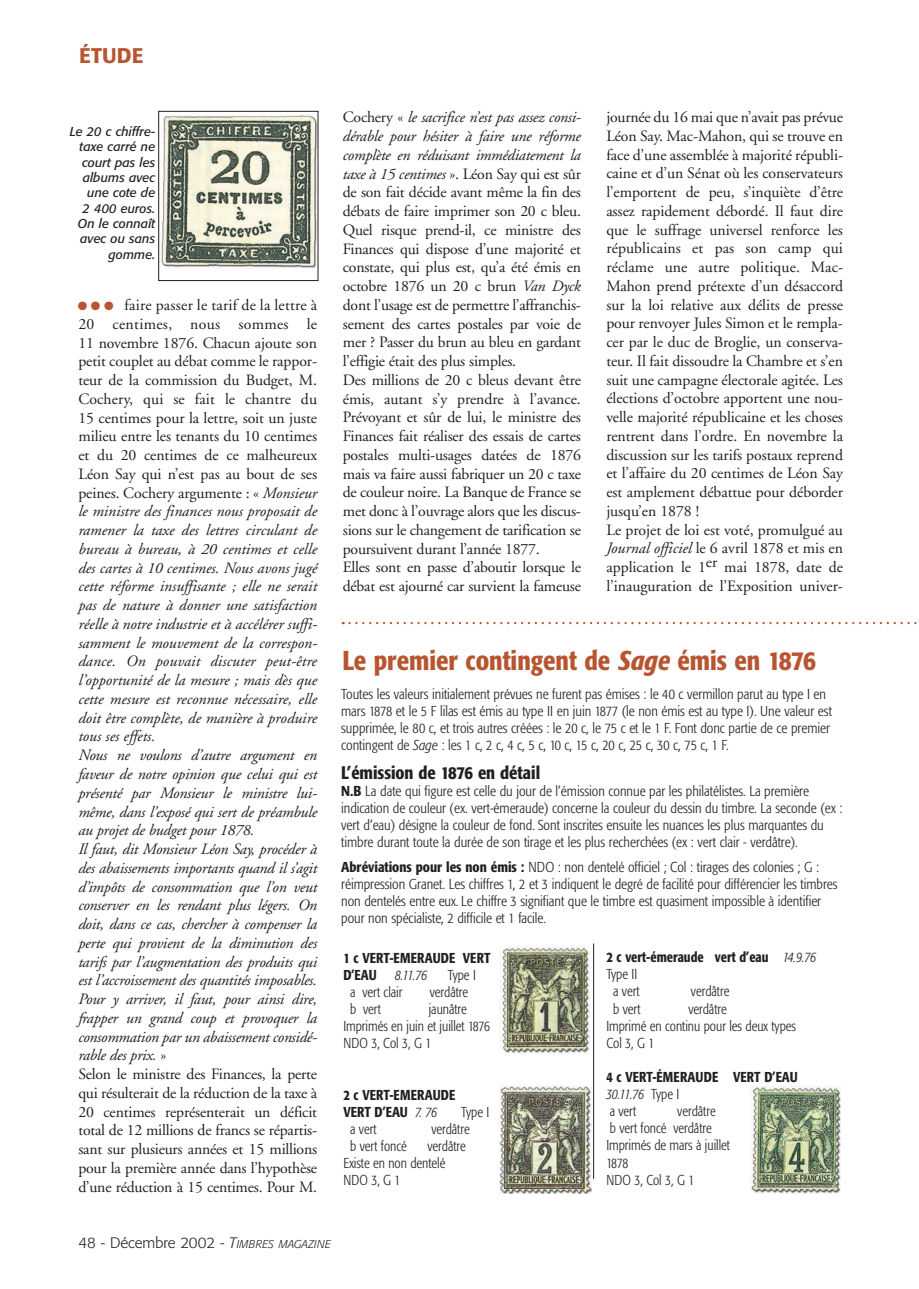
<style>
.page{position:relative;width:919px;height:1289px;background:#fff}
.page>*{position:absolute;margin:0;border:0;box-sizing:border-box;transform-origin:0 0}
.t1{font:500 condensed 27px "Formata";color:#b85530}
.t2{font:500 21px "Formata";color:#b85530}
.t3{font:500 condensed 18px "Formata";color:#231f20}
.t4{font:15.75px/18.8px "Adobe Garamond";letter-spacing:-.01em;color:#231f20}
.t5{font:italic 15.75px/18.8px "Adobe Garamond";letter-spacing:-.015em;color:#231f20}
.t6{font:300 15px "Formata";color:#231f20}
.t7{font:300 condensed 14.25px/17.1px "Formata";color:#231f20}
.t8{font:300 condensed 14.25px/17.1px "Formata";color:#231f20;scale:.95 1}
.t9{font:500 condensed 14.25px "Formata";color:#231f20;scale:.95 1}
.t10{font:500 condensed 14.25px/17.1px "Formata";letter-spacing:.02em;color:#231f20;scale:.95 1}
.t11{font:italic 300 condensed 14.25px "Formata";color:#231f20;scale:.95 1}
.t12{font:italic 12.75px/15.3px "Formata";color:#231f20;text-align:right}
.t13{font:12px "Zapf Dingbats";color:#b85530}
.s1{font-style:normal}
.s2{font-style:italic}
.s3{font-weight:500}
.s4{font-weight:300;font-style:italic}
.s5{font-style:italic;font-size:11.25px}
</style>
<div class="page">
<img style="left:499px;top:946px;width:91px;height:108px">
<img style="left:499px;top:1085px;width:92px;height:108px">
<img style="left:160px;top:114px;width:156px;height:154px">
<div style="left:158px;top:111px;width:160px;height:170px;border:1px solid #231f20"></div>
<svg style="left:349px;top:622px;width:568px;height:2px"></svg>
<hr style="left:593px;top:943px;width:1px;height:235px;background:#231f20">
<img style="left:750px;top:1086px;width:90px;height:107px">
<h2 class="t2" style="left:79px;top:43px;width:66px">ÉTUDE</h2>
<p class="t12" style="left:70px;top:124px;width:87px">Le 20 c chiffre&shy;taxe carré ne court pas les albums avec une cote de<br>2 400 euros.<br>On le connaît avec ou sans gomme.</p>
<p class="t13" style="left:78px;top:300px;width:37px">● ● ●</p>
<p class="t5" style="left:78px;top:296px;width:240px;text-indent:46px"><span class="s1">faire passer le tarif de la lettre à 20 centimes, nous sommes le 11 novembre 1876. Chacun ajoute son petit couplet au débat comme le rappor&shy;teur de la commission du Budget, M.<br>Cochery, qui se fait le chantre du 15 centimes pour la lettre, soit un juste milieu entre les tenants du 10 centimes et du 20 centimes de ce malheureux Léon Say qui n’est pas au bout de ses peines. Cochery argumente : «</span> Monsieur le ministre des finances nous proposait de ramener la taxe des lettres circulant de bureau à bureau, à 20 centimes et celle des cartes à 10 centimes. Nous avons jugé cette réforme insuffisante ; elle ne serait pas de nature à donner une satisfaction réelle à notre industrie et à accélérer suffi&shy;samment le mouvement de la correspon&shy;dance. On pouvait discuter peut-être l’opportunité de la mesure ; mais dès que cette mesure est reconnue nécessaire, elle doit être complète, de manière à produire tous ses effets.<br>Nous ne voulons d’autre argument en faveur de notre opinion que celui qui est présenté par Monsieur le ministre lui&shy;même, dans l’exposé qui sert de préambule au projet de budget pour 1878.<br>Il faut, dit Monsieur Léon Say, procéder à des abaissements importants quand il s’agit d’impôts de consommation que l’on veut conserver en les rendant plus légers. On doit, dans ce cas, chercher à compenser la perte qui provient de la diminution des tarifs par l’augmentation des produits qui est l’accroissement des quantités imposables.<br>Pour y arriver, il faut, pour ainsi dire, frapper un grand coup et provoquer la consommation par un abaissement considé&shy;rable des prix. <span class="s1">»<br>Selon le ministre des Finances, la perte qui résulterait de la réduction de la taxe à 20 centimes représenterait un déficit total de 12 millions de francs se répartis&shy;sant sur plusieurs années et 15 millions pour la première année dans l’hypothèse d’une réduction à 15 centimes. Pour M.</span></p>
<p class="t4" style="left:343px;top:108px;width:240px">Cochery « <span class="s2">le sacrifice n’est pas assez consi&shy;dérable pour hésiter à faire une réforme complète en réduisant immédiatement la taxe à 15 centimes</span> ». Léon Say qui est sûr de son fait décide avant même la fin des débats de faire imprimer son 20 c bleu.<br>Quel risque prend-il, ce ministre des Finances qui dispose d’une majorité et constate, qui plus est, qu’a été émis en octobre 1876 un 20 c brun <span class="s2">Van Dyck </span>dont l’usage est de permettre l’affranchis&shy;sement des cartes postales par voie de mer ? Passer du brun au bleu en gardant l’effigie était des plus simples.<br>Des millions de 20 c bleus devant être émis, autant s’y prendre à l’avance.<br>Prévoyant et sûr de lui, le ministre des Finances fait réaliser des essais de cartes postales multi-usages datées de 1876 mais va faire aussi fabriquer un 20 c taxe de couleur noire. La Banque de France se met donc à l’ouvrage alors que les discus&shy;sions sur le changement de tarification se poursuivent durant l’année 1877.<br>Elles sont en passe d’aboutir lorsque le débat est ajourné car survient la fameuse</p>
<p class="t4" style="left:606px;top:108px;width:238px">journée du 16 mai que n’avait pas prévue Léon Say. Mac-Mahon, qui se trouve en face d’une assemblée à majorité républi&shy;caine et d’un Sénat où les conservateurs l’emportent de peu, s’inquiète d’être assez rapidement débordé. Il faut dire que le suffrage universel renforce les républicains et pas son camp qui réclame une autre politique. Mac-Mahon prend prétexte d’un désaccord sur la loi relative aux délits de presse pour renvoyer Jules Simon et le rempla&shy;cer par le duc de Broglie, un conserva&shy;teur. Il fait dissoudre la Chambre et s’en suit une campagne électorale agitée. Les élections d’octobre apportent une nou&shy;velle majorité républicaine et les choses rentrent dans l’ordre. En novembre la discussion sur les tarifs postaux reprend et l’affaire du 20 centimes de Léon Say est amplement débattue pour déborder jusqu’en 1878 !<br>Le projet de loi est voté, promulgué au <span class="s2">Journal officiel</span> le 6 avril 1878 et mis en application le 1er mai 1878, date de l’inauguration de l’Exposition univer-</p>
<h1 class="t1" style="left:342px;top:643px;width:475px">Le premier contingent de <span class="s2">Sage</span> émis en 1876</h1>
<p class="t7" style="left:341px;top:685px;width:492px">Toutes les valeurs initialement prévues ne furent pas émises : le 40 c vermillon parut au type I en mars 1878 et le 5 F lilas est émis au type II en juin 1877 (le non émis est au type I). Une valeur est supprimée, le 80 c, et trois autres créées : le 20 c, le 75 c et le 1 F. Font donc partie de ce premier contingent de <span class="s2">Sage</span> : les 1 c, 2 c, 4 c, 5 c, 10 c, 15 c, 20 c, 25 c, 30 c, 75 c, 1 F.</p>
<p class="t3" style="left:341px;top:761px;width:200px">L’émission de 1876 en détail</p>
<p class="t7" style="left:341px;top:782px;width:502px"><span class="s3">N.B</span> La date qui figure est celle du jour de l’émission connue par les philatélistes. La première indication de couleur (ex. vert-émeraude) concerne la couleur du dessin du timbre. La seconde (ex : vert d’eau) désigne la couleur de fond. Sont inscrites ensuite les nuances les plus marquantes du timbre durant toute la durée de son tirage et les plus recherchées (ex : vert clair - verdâtre).</p>
<p class="t7" style="left:341px;top:858px;width:498px"><span class="s3">Abréviations pour les non émis :</span> NDO : non dentelé officiel ; Col : tirages des colonies ; G : réimpression Granet. Les chiffres 1, 2 et 3 indiquent le degré de facilité pour différencier les timbres non dentelés entre eux. Le chiffre 3 signifiant que le timbre est quasiment impossible à identifier pour non spécialiste, 2 difficile et 1 facile.</p>
<p class="t9" style="left:606px;top:948px;width:222px">2 c vert-émeraude vert d’eau <span class="s4">14.9.76</span></p>
<p class="t8" style="left:606px;top:965px;width:34px">Type II</p>
<p class="t8" style="left:613px;top:983px;width:29px">a vert</p>
<p class="t8" style="left:691px;top:983px;width:42px">verdâtre</p>
<p class="t8" style="left:613px;top:1000px;width:30px">b vert</p>
<p class="t10" style="left:343px;top:949px;width:135px">1 c VERT-EMERAUDE vert d’eau</p>
<p class="t11" style="left:395px;top:966px;width:35px">8.11.76</p>
<p class="t8" style="left:448px;top:966px;width:31px">Type I</p>
<p class="t8" style="left:350px;top:983px;width:57px">a vert clair</p>
<p class="t8" style="left:429px;top:983px;width:42px">verdâtre</p>
<p class="t8" style="left:350px;top:1000px;width:34px">b vert</p>
<p class="t8" style="left:606px;top:1000px;width:201px;text-indent:82px">verdâtre<br>Imprimé en continu pour les deux types<br>Col 3, G 1</p>
<p class="t9" style="left:606px;top:1068px;width:29px">4 c vert</p>
<p class="t9" style="left:652px;top:1068px;width:21px">-émeraude</p>
<p class="t9" style="left:733px;top:1068px;width:9px">vert</p>
<p class="t9" style="left:764px;top:1068px;width:21px">d’eau</p>
<p class="t8" style="left:606px;top:1085px;width:78px"><span class="s2">30.11.76</span> Type I a vert</p>
<p class="t8" style="left:343px;top:1000px;width:156px;text-indent:85px">jaunâtre<br>Imprimés en juin et juillet 1876<br>NDO 3, Col 3, G 1</p>
<p class="t10" style="left:343px;top:1085px;width:120px">2 c VERT-EMERAUDE vert</p>
<p class="t8" style="left:606px;top:1102px;width:132px;text-indent:71px">verdâtre<br>b vert foncé verdâtre<br>Imprimés de mars à juillet<br>1878<br>NDO 3, Col 3, G 1</p>
<p class="t9" style="left:374px;top:1102px;width:21px">d’eau</p>
<p class="t11" style="left:415px;top:1103px;width:25px">7. 76</p>
<p class="t8" style="left:461px;top:1103px;width:31px">Type I</p>
<p class="t8" style="left:350px;top:1120px;width:29px">a vert</p>
<p class="t8" style="left:431px;top:1120px;width:42px">verdâtre</p>
<p class="t8" style="left:350px;top:1137px;width:61px">b vert foncé</p>
<p class="t8" style="left:343px;top:1137px;width:130px;text-indent:84px">verdâtre<br>Existe en non dentelé<br>NDO 3, G 1</p>
<p class="t6" style="left:78px;top:1234px;width:254px">48 - Décembre 2002 - <span class="s2">T</span><span class="s5">IMBRES MAGAZINE</span></p>
</div>
